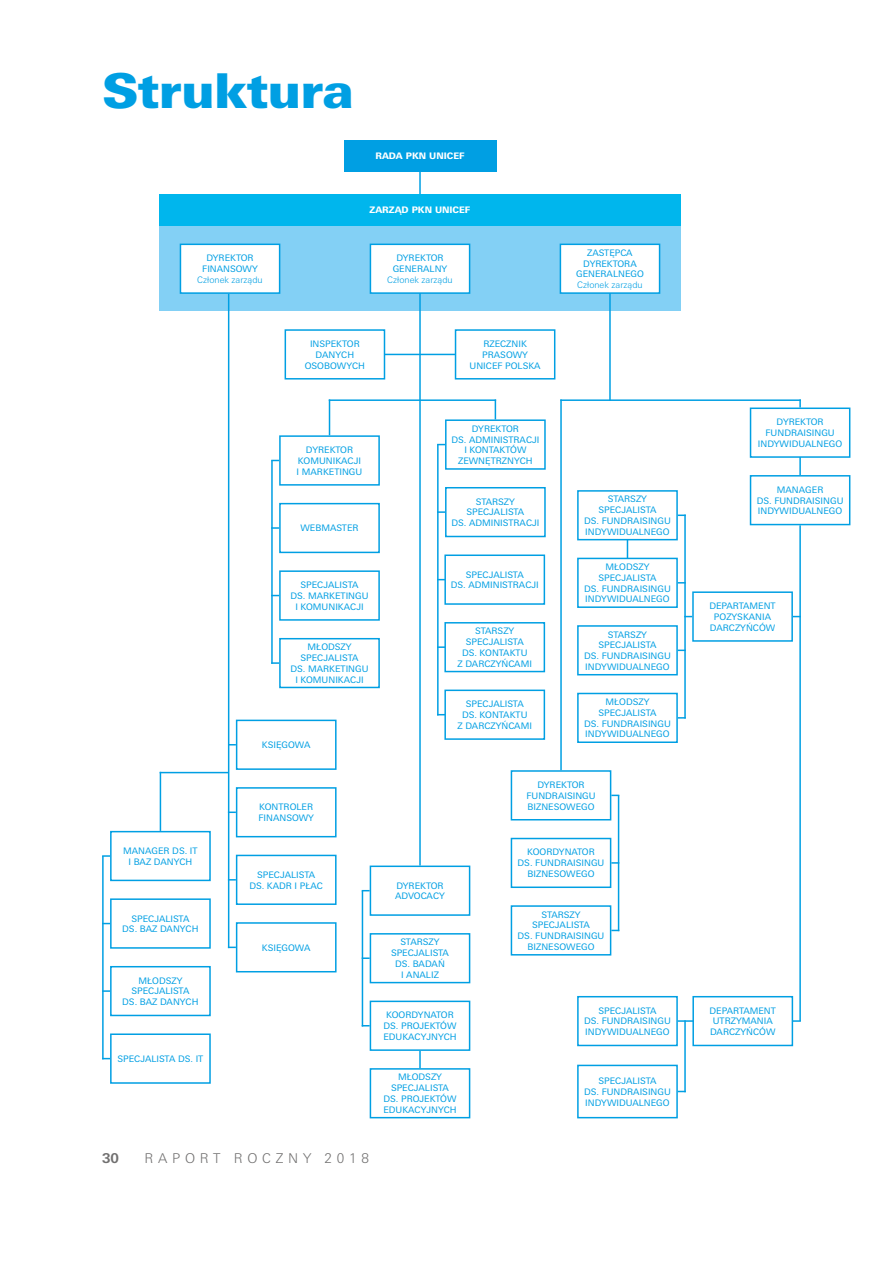
<style>
.page{position:relative;width:893px;height:1263px;background:#fff}
.page>*{position:absolute;margin:0;border:0;box-sizing:border-box;transform-origin:0 0}
.t1{font:900 48px "Univers Next Pro";color:#009fe3}
.t2{font:300 13.5px "Univers Next Pro";letter-spacing:.35em;color:#706f6f}
.t3{font:700 13.5px "Univers Next Pro";color:#706f6f}
.t4{font:9px/10.8px "Univers Next Pro";color:#009fe3;text-align:center}
.t5{font:300 9px "Univers Next Pro";color:#009fe3}
.t6{font:800 9px "Univers Next Pro";color:#fff}
</style>
<div class="page">
<div style="left:159px;top:226px;width:522px;height:85px;background:#83d0f5"></div>
<hr style="left:228px;top:294px;width:1px;height:654px;background:#009fe3">
<hr style="left:329px;top:399px;width:1px;height:36px;background:#009fe3">
<hr style="left:609px;top:292px;width:2px;height:109px;background:#009fe3">
<hr style="left:419px;top:165px;width:2px;height:31px;background:#009fe3">
<hr style="left:160px;top:772px;width:1px;height:59px;background:#009fe3">
<svg style="left:495px;top:401px;width:1px;height:18px"></svg>
<hr style="left:560px;top:399px;width:2px;height:371px;background:#009fe3">
<svg style="left:799px;top:401px;width:2px;height:6px"></svg>
<hr style="left:684px;top:515px;width:2px;height:203px;background:#009fe3">
<hr style="left:799px;top:525px;width:2px;height:496px;background:#009fe3">
<hr style="left:684px;top:1020px;width:2px;height:72px;background:#009fe3">
<svg style="left:102px;top:855px;width:8px;height:2px"></svg>
<svg style="left:611px;top:862px;width:7px;height:2px"></svg>
<svg style="left:439px;top:511px;width:6px;height:2px"></svg>
<svg style="left:273px;top:527px;width:6px;height:2px"></svg>
<svg style="left:363px;top:957px;width:7px;height:2px"></svg>
<svg style="left:273px;top:662px;width:6px;height:2px"></svg>
<hr style="left:160px;top:772px;width:69px;height:1px;background:#009fe3">
<svg style="left:229px;top:811px;width:7px;height:2px"></svg>
<svg style="left:229px;top:946px;width:7px;height:2px"></svg>
<svg style="left:104px;top:990px;width:6px;height:2px"></svg>
<svg style="left:627px;top:540px;width:1px;height:18px"></svg>
<svg style="left:799px;top:458px;width:2px;height:17px"></svg>
<svg style="left:678px;top:514px;width:8px;height:2px"></svg>
<svg style="left:678px;top:717px;width:8px;height:2px"></svg>
<hr style="left:678px;top:1020px;width:123px;height:2px;background:#009fe3">
<hr style="left:419px;top:292px;width:2px;height:573px;background:#009fe3">
<svg style="left:419px;top:1051px;width:2px;height:17px"></svg>
<hr style="left:367px;top:354px;width:137px;height:1px;background:#009fe3">
<div style="left:285px;top:330px;width:99px;height:49px;background:#fff"></div>
<div style="left:285px;top:329px;width:100px;height:51px;border:2px solid #009fe3"></div>
<div style="left:455px;top:330px;width:100px;height:49px;background:#fff"></div>
<div style="left:455px;top:329px;width:100px;height:51px;border:2px solid #009fe3"></div>
<div style="left:180px;top:244px;width:100px;height:49px;background:#fff"></div>
<div style="left:180px;top:244px;width:100px;height:50px;border:2px solid #009fe3"></div>
<div style="left:560px;top:244px;width:100px;height:49px;background:#fff"></div>
<div style="left:560px;top:244px;width:100px;height:50px;border:2px solid #009fe3"></div>
<div style="left:110px;top:966px;width:101px;height:50px;border:2px solid #009fe3"></div>
<div style="left:110px;top:831px;width:101px;height:50px;border:2px solid #009fe3"></div>
<div style="left:110px;top:898px;width:101px;height:51px;border:2px solid #009fe3"></div>
<div style="left:110px;top:1033px;width:101px;height:51px;border:2px solid #009fe3"></div>
<div style="left:236px;top:922px;width:101px;height:50px;border:2px solid #009fe3"></div>
<div style="left:236px;top:855px;width:101px;height:50px;border:2px solid #009fe3"></div>
<div style="left:236px;top:720px;width:101px;height:50px;border:2px solid #009fe3"></div>
<div style="left:236px;top:787px;width:101px;height:50px;border:2px solid #009fe3"></div>
<div style="left:279px;top:435px;width:101px;height:51px;border:2px solid #009fe3"></div>
<div style="left:279px;top:638px;width:101px;height:50px;border:2px solid #009fe3"></div>
<div style="left:279px;top:503px;width:101px;height:50px;border:2px solid #009fe3"></div>
<div style="left:279px;top:570px;width:101px;height:51px;border:2px solid #009fe3"></div>
<div style="left:750px;top:407px;width:100px;height:51px;border:2px solid #009fe3"></div>
<div style="left:445px;top:419px;width:101px;height:51px;border:2px solid #009fe3"></div>
<div style="left:445px;top:487px;width:101px;height:50px;border:2px solid #009fe3"></div>
<div style="left:444px;top:622px;width:101px;height:50px;border:2px solid #009fe3"></div>
<div style="left:444px;top:554px;width:101px;height:51px;border:2px solid #009fe3"></div>
<div style="left:444px;top:689px;width:101px;height:51px;border:2px solid #009fe3"></div>
<div style="left:511px;top:770px;width:100px;height:50px;border:2px solid #009fe3"></div>
<div style="left:511px;top:838px;width:100px;height:50px;border:2px solid #009fe3"></div>
<div style="left:511px;top:905px;width:100px;height:50px;border:2px solid #009fe3"></div>
<div style="left:750px;top:475px;width:100px;height:50px;border:2px solid #009fe3"></div>
<div style="left:577px;top:693px;width:101px;height:50px;border:2px solid #009fe3"></div>
<div style="left:577px;top:625px;width:101px;height:50px;border:2px solid #009fe3"></div>
<div style="left:577px;top:1065px;width:101px;height:53px;border:2px solid #009fe3"></div>
<div style="left:577px;top:996px;width:101px;height:50px;border:2px solid #009fe3"></div>
<div style="left:577px;top:490px;width:101px;height:50px;border:2px solid #009fe3"></div>
<div style="left:577px;top:558px;width:101px;height:50px;border:2px solid #009fe3"></div>
<div style="left:692px;top:591px;width:101px;height:51px;border:2px solid #009fe3"></div>
<div style="left:693px;top:997px;width:99px;height:48px;background:#fff"></div>
<div style="left:692px;top:996px;width:101px;height:50px;border:2px solid #009fe3"></div>
<div style="left:370px;top:244px;width:100px;height:49px;background:#fff"></div>
<div style="left:370px;top:244px;width:100px;height:50px;border:2px solid #009fe3"></div>
<div style="left:370px;top:933px;width:100px;height:50px;border:2px solid #009fe3"></div>
<div style="left:370px;top:1068px;width:100px;height:50px;border:2px solid #009fe3"></div>
<div style="left:370px;top:865px;width:100px;height:51px;border:2px solid #009fe3"></div>
<div style="left:370px;top:1000px;width:100px;height:51px;border:2px solid #009fe3"></div>
<div style="left:159px;top:194px;width:522px;height:32px;background:#00b6ed"></div>
<div style="left:344px;top:140px;width:152px;height:31px;background:#009fe3"></div>
<hr style="left:329px;top:399px;width:167px;height:2px;background:#009fe3">
<hr style="left:560px;top:399px;width:241px;height:2px;background:#009fe3">
<hr style="left:618px;top:795px;width:1px;height:136px;background:#009fe3">
<hr style="left:437px;top:445px;width:2px;height:270px;background:#009fe3">
<hr style="left:271px;top:460px;width:2px;height:204px;background:#009fe3">
<hr style="left:102px;top:856px;width:2px;height:203px;background:#009fe3">
<hr style="left:362px;top:891px;width:1px;height:135px;background:#009fe3">
<h1 class="t1" style="left:102px;top:61px;width:253px">Struktura</h1>
<p class="t6" style="left:375px;top:151px;width:91px">RADA PKN UNICEF</p>
<p class="t4" style="left:202px;top:253px;width:57px">DYREKTOR<br>FINANSOWY</p>
<p class="t5" style="left:197px;top:274px;width:67px">Członek zarządu</p>
<p class="t6" style="left:370px;top:205px;width:102px">ZARZĄD PKN UNICEF</p>
<p class="t4" style="left:393px;top:253px;width:56px">DYREKTOR<br>GENERALNY</p>
<p class="t5" style="left:387px;top:274px;width:67px">Członek zarządu</p>
<p class="t4" style="left:305px;top:338px;width:62px">INSPEKTOR<br>DANYCH<br>OSOBOWYCH</p>
<p class="t4" style="left:470px;top:338px;width:73px">RZECZNIK<br>PRASOWY<br>UNICEF POLSKA</p>
<p class="t4" style="left:297px;top:444px;width:67px">DYREKTOR<br>KOMUNIKACJI<br>I MARKETINGU</p>
<p class="t4" style="left:300px;top:523px;width:60px">WEBMASTER</p>
<p class="t4" style="left:290px;top:579px;width:80px">SPECJALISTA<br>DS. MARKETINGU<br>I KOMUNIKACJI</p>
<p class="t4" style="left:290px;top:642px;width:80px">MŁODSZY<br>SPECJALISTA<br>DS. MARKETINGU<br>I KOMUNIKACJI</p>
<p class="t4" style="left:262px;top:739px;width:50px">KSIĘGOWA</p>
<p class="t4" style="left:451px;top:423px;width:90px">DYREKTOR<br>DS. ADMINISTRACJI<br>I KONTAKTÓW<br>ZEWNĘTRZNYCH</p>
<p class="t4" style="left:451px;top:496px;width:90px">STARSZY<br>SPECJALISTA<br>DS. ADMINISTRACJI</p>
<p class="t4" style="left:451px;top:569px;width:90px">SPECJALISTA<br>DS. ADMINISTRACJI</p>
<p class="t4" style="left:458px;top:626px;width:76px">STARSZY<br>SPECJALISTA<br>DS. KONTAKTU<br>Z DARCZYŃCAMI</p>
<p class="t4" style="left:458px;top:699px;width:76px">SPECJALISTA<br>DS. KONTAKTU<br>Z DARCZYŃCAMI</p>
<p class="t4" style="left:576px;top:247px;width:69px">ZASTĘPCA<br>DYREKTORA<br>GENERALNEGO</p>
<p class="t5" style="left:577px;top:280px;width:67px">Członek zarządu</p>
<p class="t4" style="left:584px;top:494px;width:88px">STARSZY<br>SPECJALISTA<br>DS. FUNDRAISINGU<br>INDYWIDUALNEGO</p>
<p class="t4" style="left:584px;top:561px;width:88px">MŁODSZY<br>SPECJALISTA<br>DS. FUNDRAISINGU<br>INDYWIDUALNEGO</p>
<p class="t4" style="left:584px;top:629px;width:88px">STARSZY<br>SPECJALISTA<br>DS. FUNDRAISINGU<br>INDYWIDUALNEGO</p>
<p class="t4" style="left:584px;top:696px;width:88px">MŁODSZY<br>SPECJALISTA<br>DS. FUNDRAISINGU<br>INDYWIDUALNEGO</p>
<p class="t4" style="left:123px;top:845px;width:76px">MANAGER DS. IT<br>I BAZ DANYCH</p>
<p class="t4" style="left:122px;top:913px;width:78px">SPECJALISTA<br>DS. BAZ DANYCH</p>
<p class="t4" style="left:122px;top:975px;width:78px">MŁODSZY<br>SPECJALISTA<br>DS. BAZ DANYCH</p>
<p class="t4" style="left:117px;top:1053px;width:87px">SPECJALISTA DS. IT</p>
<p class="t4" style="left:258px;top:802px;width:57px;text-align:left">KONTROLER<br>FINANSOWY</p>
<p class="t4" style="left:249px;top:869px;width:75px">SPECJALISTA<br>DS. KADR I PŁAC</p>
<p class="t4" style="left:262px;top:942px;width:50px">KSIĘGOWA</p>
<p class="t4" style="left:395px;top:880px;width:51px;text-align:left">DYREKTOR<br>ADVOCACY</p>
<p class="t4" style="left:391px;top:937px;width:60px">STARSZY<br>SPECJALISTA<br>DS. BADAŃ<br>I ANALIZ</p>
<p class="t4" style="left:383px;top:1010px;width:75px">KOORDYNATOR<br>DS. PROJEKTÓW<br>EDUKACYJNYCH</p>
<p class="t4" style="left:383px;top:1072px;width:75px">MŁODSZY<br>SPECJALISTA<br>DS. PROJEKTÓW<br>EDUKACYJNYCH</p>
<h2 class="t3" style="left:102px;top:1150px;width:18px">30</h2>
<h2 class="t2" style="left:145px;top:1150px;width:226px">RAPORT ROCZNY 2018</h2>
<p class="t4" style="left:526px;top:779px;width:71px">DYREKTOR<br>FUNDRAISINGU<br>BIZNESOWEGO</p>
<p class="t4" style="left:518px;top:847px;width:88px">KOORDYNATOR<br>DS. FUNDRAISINGU<br>BIZNESOWEGO</p>
<p class="t4" style="left:518px;top:909px;width:88px">STARSZY<br>SPECJALISTA<br>DS. FUNDRAISINGU<br>BIZNESOWEGO</p>
<p class="t4" style="left:584px;top:1005px;width:88px">SPECJALISTA<br>DS. FUNDRAISINGU<br>INDYWIDUALNEGO</p>
<p class="t4" style="left:584px;top:1075px;width:88px">SPECJALISTA<br>DS. FUNDRAISINGU<br>INDYWIDUALNEGO</p>
<p class="t4" style="left:758px;top:417px;width:86px">DYREKTOR<br>FUNDRAISINGU<br>INDYWIDUALNEGO</p>
<p class="t4" style="left:757px;top:484px;width:88px">MANAGER<br>DS. FUNDRAISINGU<br>INDYWIDUALNEGO</p>
<p class="t4" style="left:709px;top:600px;width:68px">DEPARTAMENT<br>POZYSKANIA<br>DARCZYŃCÓW</p>
<p class="t4" style="left:710px;top:1005px;width:68px">DEPARTAMENT<br>UTRZYMANIA<br>DARCZYŃCÓW</p>
</div>
